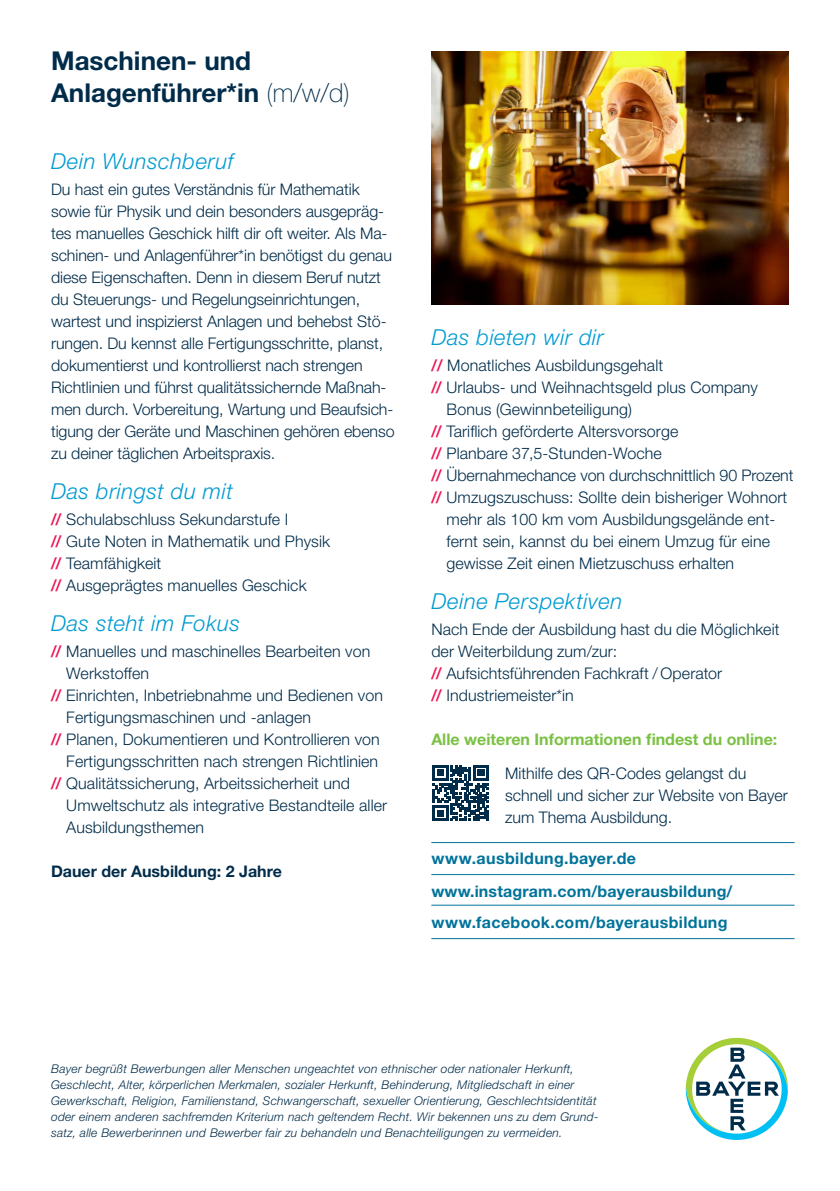
<style>
.page{position:relative;width:840px;height:1191px;background:#fff}
.page>*{position:absolute;margin:0;border:0;box-sizing:border-box;transform-origin:0 0}
.t1{font:700 26px/32px "Helvetica Neue LT Std";color:#002c4a}
.t2{font:italic 300 22px "Helvetica Neue LT Std";letter-spacing:.025em;color:#009bd2}
.t3{font:300 16px/22px "Helvetica Neue LT Std";letter-spacing:.005em;color:#002c4a}
.t4{font:700 16px/33px "Helvetica Neue LT Std";letter-spacing:.02em;color:#00739a}
.t5{font:700 16px "Helvetica Neue LT Std";color:#7ac143}
.t6{font:700 16px "Helvetica Neue LT Std";color:#002c4a}
.t7{font:italic 300 12px/16px "Helvetica Neue LT Std";letter-spacing:.02em;color:#002c4a}
.s1{font-weight:100}
.s2{font-weight:500;font-style:italic;color:#ed1556}
</style>
<div class="page">
<hr style="left:431px;top:842px;width:363px;height:1px;background:#00739a">
<hr style="left:431px;top:874px;width:363px;height:1px;background:#00739a">
<hr style="left:431px;top:905px;width:363px;height:1px;background:#00739a">
<hr style="left:431px;top:938px;width:363px;height:1px;background:#00739a">
<svg style="left:432px;top:765px;width:56px;height:56px"></svg>
<svg style="left:685px;top:1037px;width:102px;height:103px"></svg>
<img style="left:431px;top:51px;width:357px;height:254px">
<h1 class="t1" style="left:51px;top:44px;width:300px">Maschinen- und<br>Anlagenführer*in <span class="s1">(m/w/d)</span></h1>
<h2 class="t2" style="left:51px;top:148px;width:184px">Dein Wunschberuf</h2>
<p class="t3" style="left:51px;top:178px;width:345px">Du hast ein gutes Verständnis für Mathematik sowie für Physik und dein besonders ausgepräg&shy;tes manuelles Geschick hilft dir oft weiter. Als Ma&shy;schinen- und Anlagenführer*in benötigst du genau diese Eigenschaften. Denn in diesem Beruf nutzt du Steuerungs- und Regelungseinrichtungen, wartest und inspizierst Anlagen und behebst Stö&shy;rungen. Du kennst alle Fertigungsschritte, planst, dokumentierst und kontrollierst nach strengen Richtlinien und führst qualitätssichernde Maßnah&shy;men durch. Vorbereitung, Wartung und Beaufsich&shy;tigung der Geräte und Maschinen gehören ebenso zu deiner täglichen Arbeitspraxis.</p>
<h2 class="t2" style="left:51px;top:478px;width:183px">Das bringst du mit</h2>
<p class="t3" style="left:51px;top:508px;width:280px"><span class="s2">//</span> Schulabschluss Sekundarstufe I<br><span class="s2">//</span> Gute Noten in Mathematik und Physik <span class="s2">//</span> Teamfähigkeit<br><span class="s2">//</span> Ausgeprägtes manuelles Geschick</p>
<h2 class="t2" style="left:51px;top:610px;width:190px">Das steht im Fokus</h2>
<p class="t3" style="left:51px;top:640px;width:320px"><span class="s2">//</span> Manuelles und maschinelles Bearbeiten von</p>
<p class="t3" style="left:66px;top:662px;width:84px">Werkstoffen</p>
<p class="t3" style="left:51px;top:684px;width:333px"><span class="s2">//</span> Einrichten, Inbetriebnahme und Bedienen von</p>
<p class="t3" style="left:66px;top:706px;width:246px">Fertigungsmaschinen und -anlagen</p>
<p class="t3" style="left:51px;top:728px;width:330px"><span class="s2">//</span> Planen, Dokumentieren und Kontrollieren von</p>
<p class="t3" style="left:66px;top:750px;width:313px">Fertigungsschritten nach strengen Richtlinien</p>
<p class="t3" style="left:51px;top:772px;width:300px"><span class="s2">//</span> Qualitätssicherung, Arbeitssicherheit und</p>
<p class="t3" style="left:66px;top:794px;width:322px">Umweltschutz als integrative Bestandteile aller</p>
<p class="t3" style="left:66px;top:816px;width:139px">Ausbildungsthemen</p>
<p class="t6" style="left:51px;top:861px;width:232px">Dauer der Ausbildung: 2 Jahre</p>
<h2 class="t2" style="left:431px;top:324px;width:174px">Das bieten wir dir</h2>
<p class="t3" style="left:431px;top:354px;width:233px"><span class="s2">//</span> Monatliches Ausbildungsgehalt</p>
<p class="t3" style="left:431px;top:376px;width:328px"><span class="s2">//</span> Urlaubs- und Weihnachtsgeld plus Company</p>
<p class="t3" style="left:446px;top:398px;width:187px">Bonus (Gewinnbeteiligung)</p>
<p class="t3" style="left:431px;top:420px;width:248px"><span class="s2">//</span> Tariflich geförderte Altersvorsorge</p>
<p class="t3" style="left:431px;top:442px;width:232px"><span class="s2">//</span> Planbare 37,5-Stunden-Woche</p>
<p class="t3" style="left:431px;top:464px;width:363px"><span class="s2">//</span> Übernahmechance von durchschnittlich 90 Prozent</p>
<p class="t3" style="left:431px;top:486px;width:357px"><span class="s2">//</span> Umzugszuschuss: Sollte dein bisheriger Wohnort</p>
<p class="t3" style="left:446px;top:508px;width:330px">mehr als 100 km vom Ausbildungsgelände ent-</p>
<p class="t3" style="left:446px;top:530px;width:325px">fernt sein, kannst du bei einem Umzug für eine</p>
<p class="t3" style="left:446px;top:552px;width:289px">gewisse Zeit einen Mietzuschuss erhalten</p>
<h2 class="t2" style="left:431px;top:588px;width:192px">Deine Perspektiven</h2>
<p class="t3" style="left:431px;top:618px;width:349px">Nach Ende der Ausbildung hast du die Möglichkeit der Weiterbildung zum/zur:<br><span class="s2">//</span> Aufsichtsführenden Fachkraft / Operator<br><span class="s2">//</span> Industriemeister*in</p>
<p class="t5" style="left:431px;top:729px;width:347px">Alle weiteren Informationen findest du online:</p>
<p class="t3" style="left:505px;top:761px;width:284px">Mithilfe des QR-Codes gelangst du schnell und sicher zur Website von Bayer zum Thema Ausbildung.</p>
<p class="t4" style="left:431px;top:842px;width:302px">www.ausbildung.bayer.de www.instagram.com/bayerausbildung/</p>
<p class="t4" style="left:431px;top:906px;width:297px">www.facebook.com/bayerausbildung</p>
<p class="t7" style="left:51px;top:1060px;width:548px">Bayer begrüßt Bewerbungen aller Menschen ungeachtet von ethnischer oder nationaler Herkunft, Geschlecht, Alter, körperlichen Merkmalen, sozialer Herkunft, Behinderung, Mitgliedschaft in einer Gewerkschaft, Religion, Familienstand, Schwangerschaft, sexueller Orientierung, Geschlechtsidentität oder einem anderen sachfremden Kriterium nach geltendem Recht. Wir bekennen uns zu dem Grund&shy;satz, alle Bewerberinnen und Bewerber fair zu behandeln und Benachteiligungen zu vermeiden.</p>
</div>
